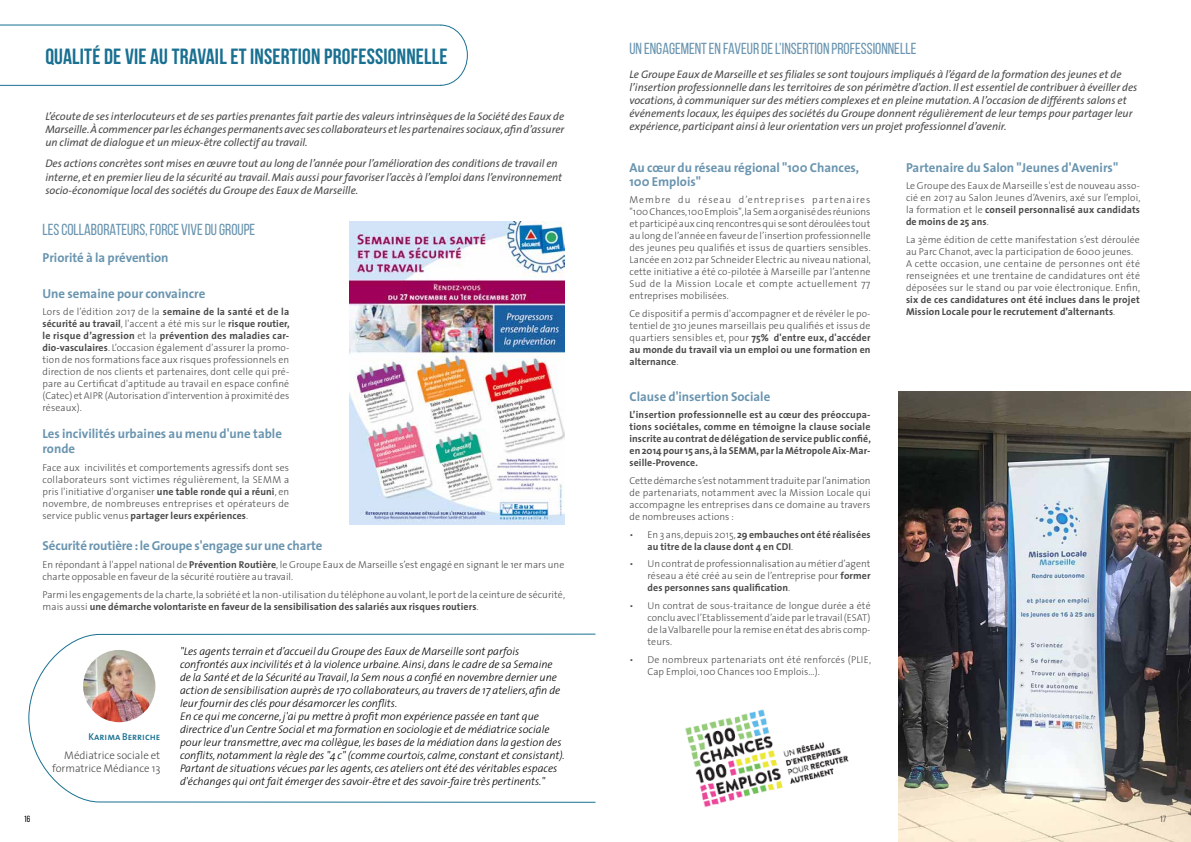
<style>
.page{position:relative;width:1191px;height:842px;background:#fff}
.page>*{position:absolute;margin:0;border:0;box-sizing:border-box;transform-origin:0 0}
.t1{font:700 22px "Bebas Neue";letter-spacing:.01em;color:#197091}
.t2{font:16px "Bebas Neue";color:#6994af}
.t3{font:700 13px/15px "The Sans";color:#6994af}
.t4{font:italic 11px/13px "The Sans";color:#4a4a49}
.t5{font:italic 300 11px/13px "The Sans";color:#000}
.t6{font:300 11px/13px "The Sans";color:#4a4a49;text-align:right}
.t7{font:300 10px/12px "The Sans";letter-spacing:.01em;color:#4a4a49;text-align:justify}
.t8{font:700 10px/12px "The Sans";letter-spacing:.01em;color:#4a4a49}
.t9{font:10px "The Sans Semi Bold Caps";color:#197091}
.t10{font:9px "Bebas Neue";color:#000}
.t11{font:9px "Bebas Neue";color:#575756}
.s1{font-weight:700}
.s2{font-weight:300}
</style>
<div class="page">
<svg style="left:0;top:24px;width:468px;height:62px"></svg>
<img style="left:350px;top:222px;width:214px;height:303px">
<img style="left:899px;top:391px;width:292px;height:451px">
<svg style="left:28px;top:633px;width:568px;height:170px"></svg>
<img style="left:83px;top:650px;width:72px;height:72px;border-radius:36px">
<img style="left:685px;top:709px;width:164px;height:99px">
<p class="t10" style="left:24px;top:814px;width:8px">16</p>
<h1 class="t1" style="left:45px;top:44px;width:404px">QUALITÉ DE VIE AU TRAVAIL ET INSERTION PROFESSIONNELLE</h1>
<h2 class="t2" style="left:629px;top:40px;width:288px">UN ENGAGEMENT EN FAVEUR DE L’INSERTION PROFESSIONNELLE</h2>
<p class="t4" style="left:45px;top:109px;width:520px;text-align:justify">L’écoute de ses interlocuteurs et de ses parties prenantes fait partie des valeurs intrinsèques de la Société des Eaux de Marseille. À commencer par les échanges permanents avec ses collaborateurs et les partenaires sociaux, afin d’assurer un climat de dialogue et un mieux-être collectif au travail.</p>
<p class="t4" style="left:45px;top:157px;width:518px">Des actions concrètes sont mises en œuvre tout au long de l’année pour l’amélioration des conditions de travail en interne, et en premier lieu de la sécurité au travail. Mais aussi pour favoriser l’accès à l’emploi dans l’environnement socio-économique local des sociétés du Groupe des Eaux de Marseille.</p>
<h2 class="t2" style="left:43px;top:221px;width:214px">LES COLLABORATEURS, FORCE VIVE DU GROUPE</h2>
<h3 class="t3" style="left:43px;top:250px;width:128px">Priorité à la prévention</h3>
<h3 class="t3" style="left:43px;top:286px;width:164px">Une semaine pour convaincre</h3>
<p class="t7" style="left:43px;top:306px;width:249px">Lors de l’édition 2017 de la <span class="s1">semaine de la santé et de la sécurité au travail</span>, l'accent a été mis sur le <span class="s1">risque routier, le risque d’agression</span> et la <span class="s1">prévention des maladies car&shy;dio-vasculaires</span>. L’occasion également d'assurer la promo&shy;tion de nos formations face aux risques professionnels en direction de nos clients et partenaires, dont celle qui pré&shy;pare au Certificat d'aptitude au travail en espace confiné (Catec) et AIPR (Autorisation d'intervention à proximité des réseaux).</p>
<h3 class="t3" style="left:43px;top:426px;width:241px">Les incivilités urbaines au menu d'une table ronde</h3>
<p class="t7" style="left:43px;top:461px;width:248px">Face aux incivilités et comportements agressifs dont ses collaborateurs sont victimes régulièrement, la SEMM a pris l'initiative d'organiser <span class="s1">une table ronde qui a réuni</span>, en novembre, de nombreuses entreprises et opérateurs de service public venus <span class="s1">partager leurs expériences</span>.</p>
<h3 class="t3" style="left:43px;top:538px;width:281px">Sécurité routière : le Groupe s'engage sur une charte</h3>
<p class="t7" style="left:43px;top:558px;width:523px">En répondant à l'appel national de <span class="s1">Prévention Routière</span>, le Groupe Eaux de Marseille s’est engagé en signant le 1er mars une charte opposable en faveur de la sécurité routière au travail.</p>
<p class="t7" style="left:43px;top:588px;width:524px">Parmi les engagements de la charte, la sobriété et la non-utilisation du téléphone au volant, le port de la ceinture de sécurité, mais aussi <span class="s1">une démarche volontariste en faveur de la sensibilisation des salariés aux risques routiers</span>.</p>
<p class="t9" style="left:88px;top:728px;width:73px">Karima Berriche</p>
<p class="t6" style="left:52px;top:748px;width:110px">Médiatrice sociale et formatrice Médiance 13</p>
<p class="t5" style="left:180px;top:644px;width:386px">"Les agents terrain et d’accueil du Groupe des Eaux de Marseille sont parfois confrontés aux incivilités et à la violence urbaine. Ainsi, dans le cadre de sa Semaine de la Santé et de la Sécurité au Travail, la Sem nous a confié en novembre dernier une action de sensibilisation auprès de 170 collaborateurs, au travers de 17 ateliers, afin de leur fournir des clés pour désamorcer les conflits.<br>En ce qui me concerne, j'ai pu mettre à profit mon expérience passée en tant que directrice d'un Centre Social et ma formation en sociologie et de médiatrice sociale pour leur transmettre, avec ma collègue, les bases de la médiation dans la gestion des conflits, notamment la règle des "4 c" (comme courtois, calme, constant et consistant).<br>Partant de situations vécues par les agents, ces ateliers ont été des véritables espaces d'échanges qui ont fait émerger des savoir-être et des savoir-faire très pertinents."</p>
<p class="t4" style="left:629px;top:68px;width:509px">Le Groupe Eaux de Marseille et ses filiales se sont toujours impliqués à l’égard de la formation des jeunes et de l’insertion professionnelle dans les territoires de son périmètre d’action. Il est essentiel de contribuer à éveiller des vocations, à communiquer sur des métiers complexes et en pleine mutation. A l’occasion de différents salons et événements locaux, les équipes des sociétés du Groupe donnent régulièrement de leur temps pour partager leur expérience, participant ainsi à leur orientation vers un projet professionnel d’avenir.</p>
<h3 class="t3" style="left:629px;top:160px;width:231px;line-height:14px">Au cœur du réseau régional "100 Chances,<br>100 Emplois"</h3>
<p class="t7" style="left:629px;top:193px;width:243px">Membre du réseau d’entreprises partenaires "100 Chances, 100 Emplois", la Sem a organisé des réunions et participé aux cinq rencontres qui se sont déroulées tout au long de l’année en faveur de l’insertion professionnelle des jeunes peu qualifiés et issus de quartiers sensibles.<br>Lancée en 2012 par Schneider Electric au niveau national, cette initiative a été co-pilotée à Marseille par l’antenne Sud de la Mission Locale et compte actuellement 77 entreprises mobilisées.</p>
<p class="t7" style="left:629px;top:307px;width:243px">Ce dispositif a permis d'accompagner et de révéler le po&shy;tentiel de 310 jeunes marseillais peu qualifiés et issus de quartiers sensibles et, pour <span class="s1">75% d'entre eux, d'accéder au monde du travail via un emploi ou une formation en alternance</span>.</p>
<h3 class="t3" style="left:906px;top:159px;width:214px">Partenaire du Salon "Jeunes d'Avenirs"</h3>
<p class="t7" style="left:906px;top:179px;width:236px">Le Groupe des Eaux de Marseille s'est de nouveau asso&shy;cié en 2017 au Salon Jeunes d’Avenirs, axé sur l’emploi, la formation et le <span class="s1">conseil personnalisé aux candidats de moins de 25 ans</span>.</p>
<p class="t7" style="left:906px;top:233px;width:236px;text-align:left">La 3ème édition de cette manifestation s’est déroulée au Parc Chanot, avec la participation de 6000 jeunes.<br>A cette occasion, une centaine de personnes ont été renseignées et une trentaine de candidatures ont été déposées sur le stand ou par voie électronique. Enfin,</p>
<p class="t8" style="left:906px;top:293px;width:235px">six de ces candidatures ont été inclues dans le projet<br>Mission Locale pour le recrutement d’alternants<span class="s2">.</span></p>
<h3 class="t3" style="left:629px;top:388px;width:142px">Clause d'insertion Sociale</h3>
<p class="t8" style="left:629px;top:409px;width:243px;text-align:justify">L’insertion professionnelle est au cœur des préoccupa&shy;tions sociétales, comme en témoigne la clause sociale inscrite au contrat de délégation de service public confié, en 2014 pour 15 ans, à la SEMM, par la Métropole Aix-Mar&shy;seille-Provence.</p>
<p class="t7" style="left:629px;top:474px;width:243px">Cette démarche s’est notamment traduite par l’animation de partenariats, notamment avec la Mission Locale qui accompagne les entreprises dans ce domaine au travers de nombreuses actions :</p>
<p class="t8" style="left:647px;top:528px;width:225px;text-indent:-18px"><span class="s2">• En 3 ans, depuis 2015,</span> 29 embauches ont été réalisées au titre de la clause dont 4 en CDI<span class="s2">.</span></p>
<p class="t7" style="left:647px;top:558px;width:224px;text-indent:-18px">• Un contrat de professionnalisation au métier d’agent réseau a été créé au sein de l’entreprise pour <span class="s1">former des personnes sans qualification</span>.</p>
<p class="t7" style="left:647px;top:599px;width:225px;text-indent:-18px">• Un contrat de sous-traitance de longue durée a été conclu avec l’Etablissement d’aide par le travail (ESAT) de la Valbarelle pour la remise en état des abris comp&shy;teurs.</p>
<p class="t7" style="left:647px;top:653px;width:225px;text-indent:-18px">• De nombreux partenariats ont été renforcés (PLIE,<br>Cap Emploi, 100 Chances 100 Emplois…).</p>
<p class="t11" style="left:1160px;top:814px;width:8px">17</p>
</div>
